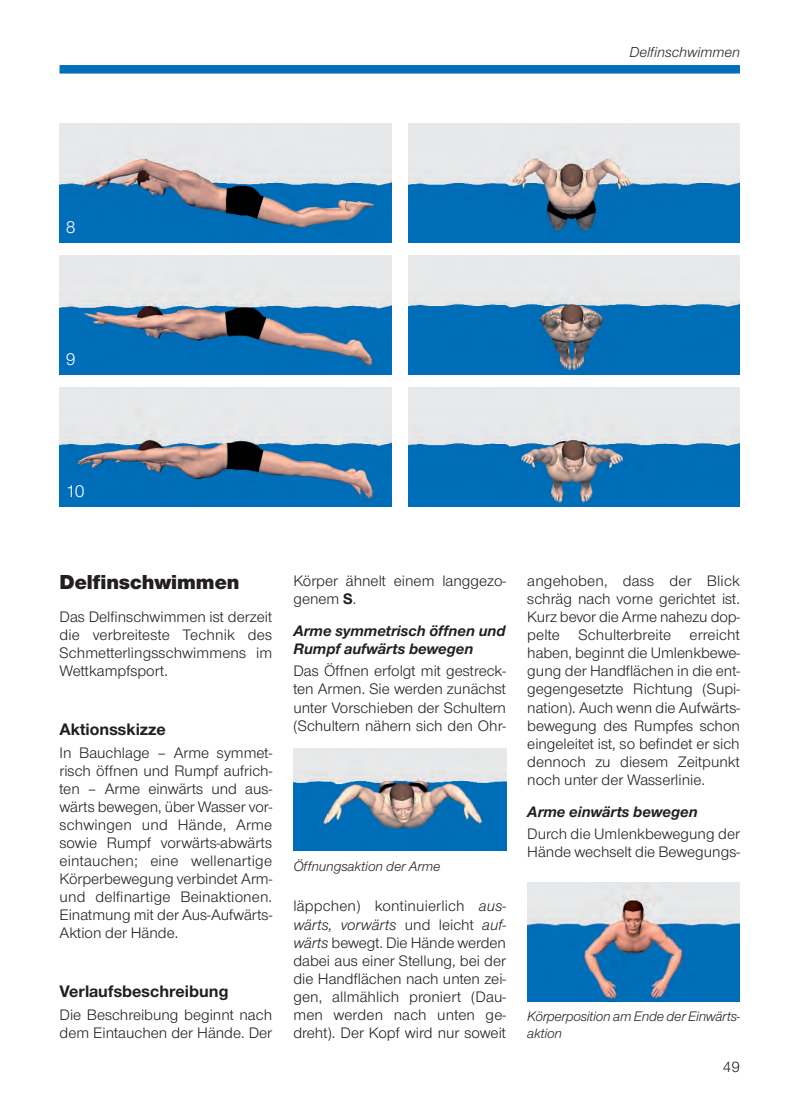
<style>
.page{position:relative;width:808px;height:1106px;background:#fff}
.page>*{position:absolute;margin:0;border:0;box-sizing:border-box;transform-origin:0 0}
.t1{font:900 21px "Nimbus Sans Novus T";color:#231f20}
.t2{font:18px "Nimbus Sans Novus T";color:#fff}
.t3{font:700 17.25px "Nimbus Sans Novus T";color:#231f20}
.t4{font:15.75px/18px "Nimbus Sans Novus T";color:#231f20;text-align:justify}
.t5{font:italic 700 15.75px/18px "Nimbus Sans Novus T";color:#231f20}
.t6{font:italic 15px "Nimbus Sans Novus T";color:#231f20}
.t7{font:italic 14.25px/16.5px "Nimbus Sans Novus T";letter-spacing:-.015em;color:#231f20}
.s1{font-weight:700}
.s2{font-style:italic}
.s3{font-weight:700;font-style:italic}
</style>
<div class="page">
<div style="left:60px;top:65px;width:680px;height:9px;background:#006eb9"></div>
<img style="left:60px;top:123px;width:331px;height:119px">
<img style="left:408px;top:123px;width:332px;height:119px">
<img style="left:60px;top:255px;width:331px;height:119px">
<img style="left:408px;top:255px;width:332px;height:119px">
<img style="left:60px;top:387px;width:331px;height:119px">
<img style="left:408px;top:387px;width:332px;height:119px">
<img style="left:293px;top:748px;width:213px;height:103px">
<img style="left:527px;top:882px;width:213px;height:119px">
<p class="t6" style="left:630px;top:47px;width:112px">Delfinschwimmen</p>
<p class="t2" style="left:66px;top:221px;width:11px">8</p>
<p class="t2" style="left:66px;top:353px;width:11px">9</p>
<p class="t2" style="left:66px;top:485px;width:20px">10</p>
<p class="t1" style="left:60px;top:575px;width:182px">Delfinschwimmen</p>
<p class="t4" style="left:60px;top:609px;width:214px">Das Delfinschwimmen ist derzeit die verbreiteste Technik des Schmetterlingsschwimmens im Wettkampfsport.</p>
<p class="t3" style="left:60px;top:723px;width:108px">Aktionsskizze</p>
<p class="t4" style="left:60px;top:745px;width:214px">In Bauchlage – Arme symmet - risch öffnen und Rumpf aufrich&shy;ten – Arme einwärts und aus&shy;wärts bewegen, über Wasser vor&shy;schwingen und Hände, Arme sowie Rumpf vorwärts-abwärts eintauchen; eine wellenartige Körperbewegung verbindet Arm&shy;und delfinartige Beinaktionen.<br>Einatmung mit der Aus-Aufwärts-Aktion der Hände.</p>
<p class="t3" style="left:60px;top:986px;width:171px">Verlaufsbeschreibung</p>
<p class="t4" style="left:60px;top:1007px;width:214px">Die Beschreibung beginnt nach dem Eintauchen der Hände. Der</p>
<p class="t4" style="left:293px;top:573px;width:214px">Körper ähnelt einem langgezo&shy;genem <span class="s1">S</span>.</p>
<p class="t5" style="left:293px;top:623px;width:214px">Arme symmetrisch öffnen und<br>Rumpf aufwärts bewegen</p>
<p class="t4" style="left:293px;top:663px;width:214px">Das Öffnen erfolgt mit gestreck&shy;ten Armen. Sie werden zunächst unter Vorschieben der Schultern (Schultern nähern sich den Ohr-</p>
<p class="t7" style="left:293px;top:859px;width:149px">Öffnungsaktion der Arme</p>
<p class="t4" style="left:293px;top:898px;width:214px">läppchen) kontinuierlich <span class="s2">aus&shy;wärts, vorwärts</span> und leicht <span class="s2">auf&shy;wärts</span> bewegt. Die Hände werden dabei aus einer Stellung, bei der die Handflächen nach unten zei&shy;gen, allmählich proniert (Dau&shy;men werden nach unten ge&shy;dreht). Der Kopf wird nur soweit</p>
<p class="t4" style="left:527px;top:573px;width:214px">angehoben, dass der Blick schräg nach vorne gerichtet ist.<br>Kurz bevor die Arme nahezu dop&shy;pelte Schulterbreite erreicht haben, beginnt die Umlenkbewe&shy;gung der Handflächen in die ent&shy;gegengesetzte Richtung (Supi&shy;nation). Auch wenn die Aufwärts&shy;bewegung des Rumpfes schon eingeleitet ist, so befindet er sich dennoch zu diesem Zeitpunkt noch unter der Wasser linie.</p>
<p class="t4" style="left:527px;top:801px;width:214px;line-height:22.4px"><span class="s3">Arme einwärts bewegen<br></span>Durch die Umlenkbewegung der</p>
<p class="t4" style="left:527px;top:844px;width:214px">Hände wechselt die Bewegungs-</p>
<p class="t7" style="left:527px;top:1009px;width:214px">Körperposition am Ende der Ein wärts - aktion</p>
<p class="t4" style="left:723px;top:1059px;width:19px">49</p>
</div>
